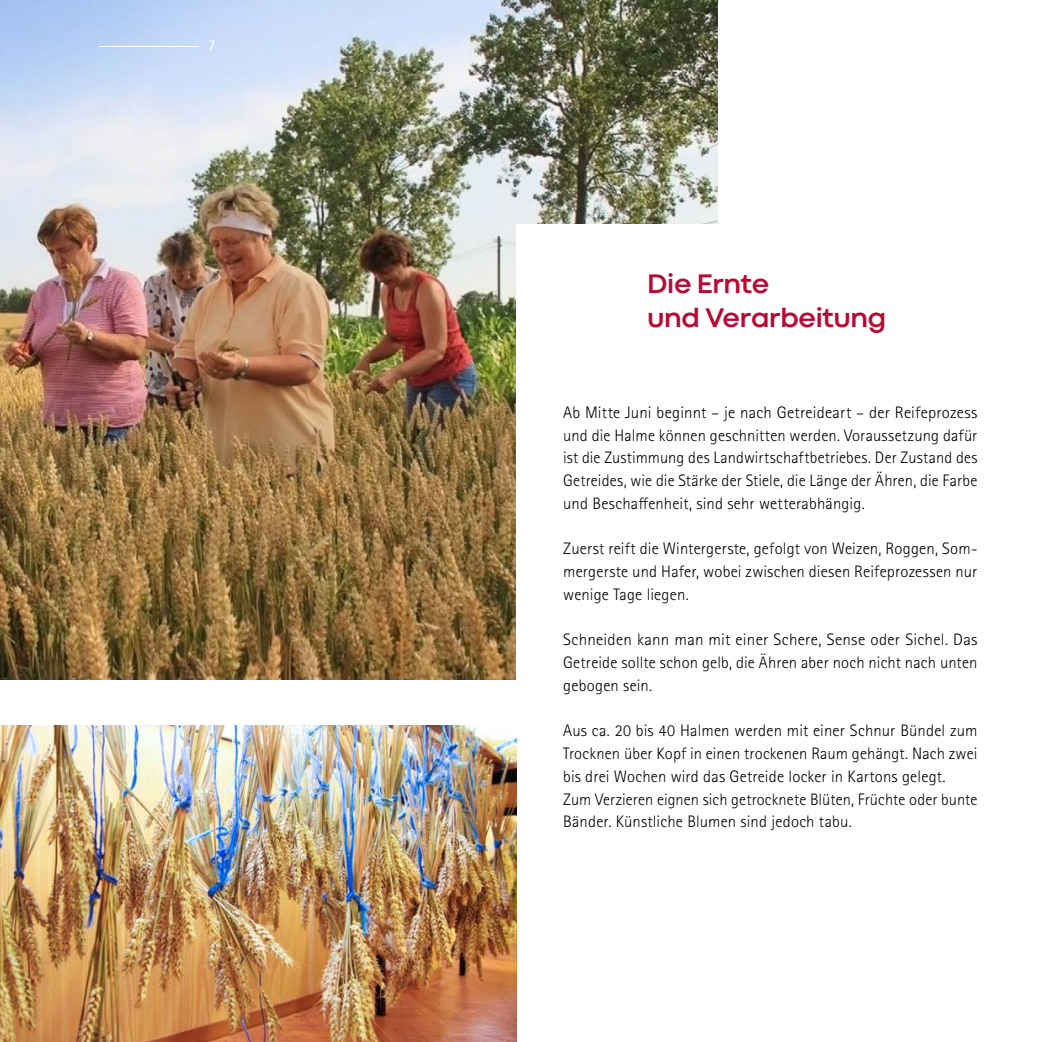
<style>
.page{position:relative;width:1042px;height:1042px;background:#fff}
.page>*{position:absolute;margin:0;border:0;box-sizing:border-box;transform-origin:0 0}
.t1{font:700 28px/34.1px "Codec Cold";letter-spacing:-.03em;color:#b90833}
.Texte_p_flie_text{font:300 16.62px/22.8px "Rotis Sans Serif Pro";letter-spacing:.01em;color:#000;text-align:justify}
.t2{font:14.88px "Rotis Sans Serif Pro";color:#fff}
</style>
<div class="page">
<img style="left:0;top:0;width:718px;height:679px">
<div style="left:516px;top:224px;width:526px;height:660px;background:#fff"></div>
<img style="left:0;top:725px;width:516px;height:317px">
<hr style="left:99px;top:46px;width:99px;height:1px;background:#fff">
<p class="t2" style="left:208px;top:36px;width:9px">7</p>
<h1 class="t1" style="left:647px;top:266px;width:241px">Die Ernte<br>und Verarbeitung</h1>
<p class="Texte_p_flie_text" style="left:563px;top:401px;width:416px">Ab Mitte Juni beginnt – je nach Getreideart – der Reifeprozess und die Halme können geschnitten werden. Voraussetzung dafür ist die Zustimmung des Landwirtschaftbetriebes. Der Zustand des Getreides, wie die Stärke der Stiele, die Länge der Ähren, die Farbe und Beschaffenheit, sind sehr wetterabhängig.</p>
<p class="Texte_p_flie_text" style="left:563px;top:538px;width:416px">Zuerst reift die Wintergerste, gefolgt von Weizen, Roggen, Som&shy;mergerste und Hafer, wobei zwischen diesen Reifeprozessen nur wenige Tage liegen.</p>
<p class="Texte_p_flie_text" style="left:563px;top:629px;width:416px">Schneiden kann man mit einer Schere, Sense oder Sichel. Das Getreide sollte schon gelb, die Ähren aber noch nicht nach unten gebogen sein.</p>
<p class="Texte_p_flie_text" style="left:563px;top:720px;width:416px">Aus ca. 20 bis 40 Halmen werden mit einer Schnur Bündel zum Trocknen über Kopf in einen trockenen Raum gehängt. Nach zwei bis drei Wochen wird das Getreide locker in Kartons gelegt.</p>
<p class="Texte_p_flie_text" style="left:563px;top:788px;width:416px">Zum Verzieren eignen sich getrocknete Blüten, Früchte oder bunte<br>Bänder. Künstliche Blumen sind jedoch tabu.</p>
</div>
